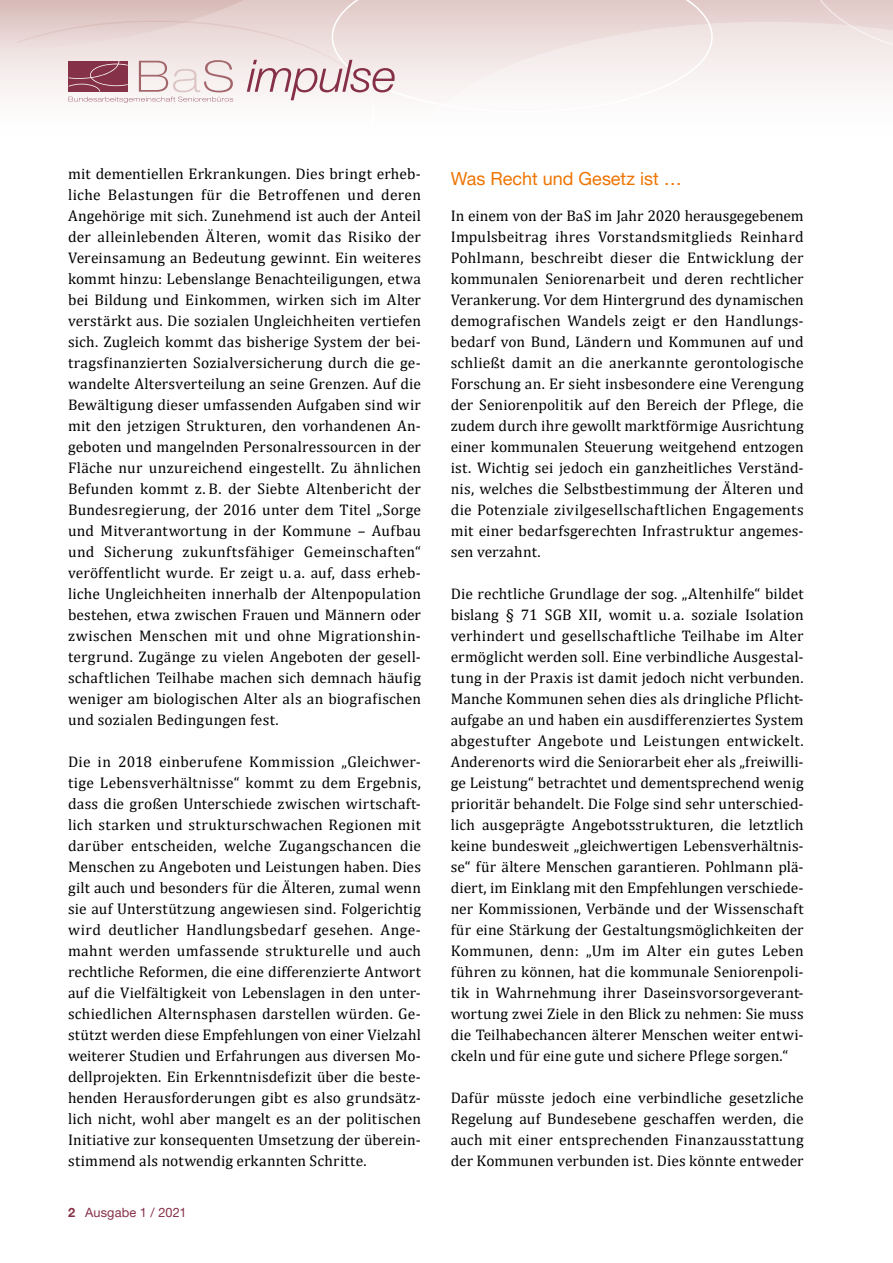
<style>
.page{position:relative;width:893px;height:1263px;background:#fff}
.page>*{position:absolute;margin:0;border:0;box-sizing:border-box;transform-origin:0 0}
.t1{font:18px "Helvetica Neue LT Pro";color:#ee7402}
.t2{font:15.45px/21px "Cambria";letter-spacing:.01em;color:#000;text-align:justify}
.t3{font:12.75px "Helvetica Neue LT Pro";letter-spacing:.015em;color:#863048}
.s1{font-weight:700}
</style>
<div class="page">
<div style="left:713px;top:0;width:102px;height:22px;background:#e4cecc"></div>
<svg style="left:713px;top:22px;width:180px;height:62px;fill:#f5eeed"></svg>
<svg style="left:815px;top:0;width:78px;height:66px;background:#eddfdd"></svg>
<svg style="left:0;top:0;width:713px;height:103px"></svg>
<p class="t2" style="left:68px;top:163px;width:354px">mit dementiellen Erkrankungen. Dies bringt erheb&shy;liche Belastungen für die Betroffenen und deren Angehörige mit sich. Zunehmend ist auch der Anteil der alleinlebenden Älteren, womit das Risiko der Vereinsamung an Bedeutung gewinnt. Ein weiteres kommt hinzu: Lebenslange Benachteiligungen, etwa bei Bildung und Einkommen, wirken sich im Alter verstärkt aus. Die sozialen Ungleichheiten vertiefen sich. Zugleich kommt das bisherige System der bei&shy;tragsfinanzierten Sozialversicherung durch die ge&shy;wandelte Altersverteilung an seine Grenzen. Auf die Bewältigung dieser umfassenden Aufgaben sind wir mit den jetzigen Strukturen, den vorhandenen An&shy;geboten und mangelnden Personalressourcen in der Fläche nur unzureichend eingestellt. Zu ähnlichen Befunden kommt z. B. der Siebte Altenbericht der Bundesregierung, der 2016 unter dem Titel „Sorge und Mitverantwortung in der Kommune – Aufbau und Sicherung zukunftsfähiger Gemeinschaften“ veröffentlicht wurde. Er zeigt u. a. auf, dass erheb&shy;liche Ungleichheiten innerhalb der Altenpopulation bestehen, etwa zwischen Frauen und Männern oder zwischen Menschen mit und ohne Migrationshin&shy;tergrund. Zugänge zu vielen Angeboten der gesell&shy;schaftlichen Teilhabe machen sich demnach häufig weniger am biologischen Alter als an biografischen und sozialen Bedingungen fest.</p>
<p class="t2" style="left:68px;top:751px;width:354px">Die in 2018 einberufene Kommission „Gleichwer&shy;tige Lebensverhältnisse“ kommt zu dem Ergebnis, dass die großen Unterschiede zwischen wirtschaft&shy;lich starken und strukturschwachen Regionen mit darüber entscheiden, welche Zugangschancen die Menschen zu Angeboten und Leistungen haben. Dies gilt auch und besonders für die Älteren, zumal wenn sie auf Unterstützung angewiesen sind. Folgerichtig wird deutlicher Handlungsbedarf gesehen. Ange&shy;mahnt werden umfassende strukturelle und auch rechtliche Reformen, die eine differenzierte Antwort auf die Vielfältigkeit von Lebenslagen in den unter&shy;schiedlichen Alternsphasen darstellen würden. Ge&shy;stützt werden diese Empfehlungen von einer Vielzahl weiterer Studien und Erfahrungen aus diversen Mo&shy;dellprojekten. Ein Erkenntnisdefizit über die beste&shy;henden Herausforderungen gibt es also grundsätz&shy;lich nicht, wohl aber mangelt es an der politischen Initiative zur konsequenten Umsetzung der überein&shy;stimmend als notwendig erkannten Schritte.</p>
<p class="t3" style="left:68px;top:1204px;width:120px"><span class="s1">2</span> Ausgabe 1 / 2021</p>
<p class="t1" style="left:451px;top:167px;width:232px">Was Recht und Gesetz ist …</p>
<p class="t2" style="left:451px;top:205px;width:354px">In einem von der BaS im Jahr 2020 herausgegebenem Impulsbeitrag ihres Vorstandsmitglieds Reinhard Pohlmann, beschreibt dieser die Entwicklung der kommunalen Seniorenarbeit und deren rechtlicher Verankerung. Vor dem Hintergrund des dynamischen demografischen Wandels zeigt er den Handlungs&shy;bedarf von Bund, Ländern und Kommunen auf und schließt damit an die anerkannte gerontologische Forschung an. Er sieht insbesondere eine Verengung der Seniorenpolitik auf den Bereich der Pflege, die zudem durch ihre gewollt marktförmige Ausrichtung einer kommunalen Steuerung weitgehend entzogen ist. Wichtig sei jedoch ein ganzheitliches Verständ&shy;nis, welches die Selbstbestimmung der Älteren und die Potenziale zivilgesellschaftlichen Engagements mit einer bedarfsgerechten Infrastruktur angemes&shy;sen verzahnt.</p>
<p class="t2" style="left:451px;top:583px;width:354px">Die rechtliche Grundlage der sog. „Altenhilfe“ bildet bislang § 71 SGB XII, womit u. a. soziale Isolation verhindert und gesellschaftliche Teilhabe im Alter ermöglicht werden soll. Eine verbindliche Ausgestal&shy;tung in der Praxis ist damit jedoch nicht verbunden.<br>Manche Kommunen sehen dies als dringliche Pflicht&shy;aufgabe an und haben ein ausdifferenziertes System abgestufter Angebote und Leistungen entwickelt.<br>Anderenorts wird die Seniorarbeit eher als „freiwilli&shy;ge Leistung“ betrachtet und dementsprechend wenig prioritär behandelt. Die Folge sind sehr unterschied&shy;lich ausgeprägte Angebotsstrukturen, die letztlich keine bundesweit „gleichwertigen Lebensverhältnis&shy;se“ für ältere Menschen garantieren. Pohlmann plä&shy;diert, im Einklang mit den Empfehlungen verschiede&shy;ner Kommissionen, Verbände und der Wissenschaft für eine Stärkung der Gestaltungsmöglichkeiten der Kommunen, denn: „Um im Alter ein gutes Leben führen zu können, hat die kommunale Seniorenpoli&shy;tik in Wahrnehmung ihrer Daseinsvorsorgeverant&shy;wortung zwei Ziele in den Blick zu nehmen: Sie muss die Teilhabechancen älterer Menschen weiter entwi&shy;ckeln und für eine gute und sichere Pflege sorgen.“</p>
<p class="t2" style="left:451px;top:1087px;width:354px">Dafür müsste jedoch eine verbindliche gesetzliche Regelung auf Bundesebene geschaffen werden, die auch mit einer entsprechenden Finanzausstattung der Kommunen verbunden ist. Dies könnte entweder</p>
</div>
